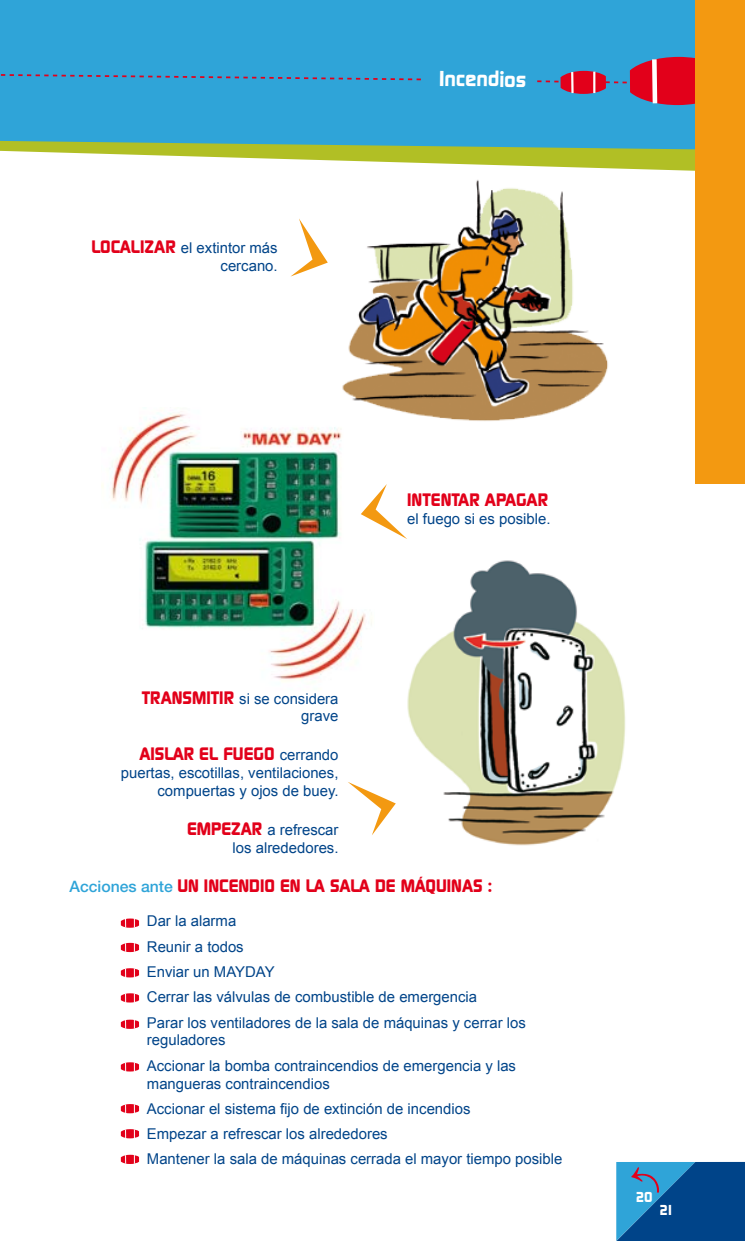
<style>
.page{position:relative;width:745px;height:1241px;background:#fff}
.page>*{position:absolute;margin:0;border:0;box-sizing:border-box;transform-origin:0 0}
.t1{font:700 21px "Digital";color:#fff}
.t2{font:700 17.5px "Digital";color:#e2001a}
.t3{font:14.88px/17.8px "Arial";color:#004489;text-align:right}
.t4{font:700 14px "Digital";color:#fff}
.s1{font-family:"Digital";font-weight:700;font-size:17.5px;color:#e2001a}
.s2{font-family:"Arial";font-weight:400;font-size:14.88px;color:#004489}
.s3{font-family:"Helvetica Neue LT Std";font-weight:500;font-size:15.75px;color:#2fa4d8}
</style>
<div class="page">
<svg style="left:0;top:150px;width:694px;height:21px"></svg>
<div style="left:0;top:0;width:694px;height:150px;background:#2fa4d8"></div>
<img style="left:407px;top:560px;width:219px;height:286px">
<img style="left:101px;top:413px;width:271px;height:269px">
<svg style="left:535px;top:55px;width:159px;height:53px;background:#7d668d"></svg>
<svg style="left:0;top:69px;width:422px;height:12px;background:#3c97ca"></svg>
<svg style="left:121px;top:918px;width:18px;height:9px"></svg>
<svg style="left:121px;top:942px;width:18px;height:9px"></svg>
<svg style="left:121px;top:968px;width:18px;height:9px"></svg>
<svg style="left:121px;top:993px;width:18px;height:9px"></svg>
<svg style="left:121px;top:1019px;width:18px;height:9px"></svg>
<svg style="left:121px;top:1062px;width:18px;height:9px"></svg>
<svg style="left:121px;top:1104px;width:18px;height:9px"></svg>
<svg style="left:121px;top:1129px;width:18px;height:9px"></svg>
<svg style="left:121px;top:1154px;width:18px;height:9px"></svg>
<svg style="left:360px;top:484px;width:47px;height:55px"></svg>
<svg style="left:348px;top:782px;width:47px;height:53px"></svg>
<img style="left:337px;top:180px;width:271px;height:245px">
<svg style="left:291px;top:218px;width:36px;height:58px"></svg>
<svg style="left:616px;top:1161px;width:128px;height:79px;background:#1563a1"></svg>
<div style="left:694px;top:0;width:50px;height:484px;background:#f39911"></div>
<p class="t3" style="left:91px;top:239px;width:188px"><span class="s1">LOCALIZAR</span> el extintor más cercano.</p>
<h1 class="t1" style="left:439px;top:66px;width:89px;rotate:1deg">INCENDIOS</h1>
<p class="t2" style="left:407px;top:490px;width:10px">INTENTA</p>
<p class="t2" style="left:469px;top:490px;width:80px">R APAGAR</p>
<p class="t3" style="left:407px;top:510px;width:145px">el fuego si es posible.</p>
<p class="t3" style="left:142px;top:689px;width:198px"><span class="s1">TRANSMITIR</span> si se considera grave</p>
<p class="t2" style="left:139px;top:743px;width:200px">AISLAR EL FUEGO <span class="s2">cerrando</span></p>
<p class="t3" style="left:121px;top:764px;width:219px">puertas, escotillas, ventilaciones, compuertas y ojos de buey.</p>
<p class="t3" style="left:187px;top:820px;width:153px"><span class="s1">EMPEZAR</span> a refrescar los alrededores.</p>
<p class="t2" style="left:69px;top:875px;width:424px"><span class="s3">Acciones ante</span> UN INCENDIO EN LA SALA DE MÁQUINAS :</p>
<p class="t3" style="left:147px;top:908px;width:380px;line-height:25.4px;text-align:left">Dar la alarma<br>Reunir a todos<br>Enviar un MAYDAY<br>Cerrar las válvulas de combustible de emergencia<br>Parar los ventiladores de la sala de máquinas y cerrar los</p>
<p class="t3" style="left:147px;top:1027px;width:370px;line-height:25.2px;text-align:left">reguladores<br>Accionar la bomba contraincendios de emergencia y las</p>
<p class="t3" style="left:147px;top:1070px;width:417px;line-height:25.2px;text-align:left">mangueras contraincendios<br>Accionar el sistema fijo de extinción de incendios<br>Empezar a refrescar los alrededores<br>Mantener la sala de máquinas cerrada el mayor tiempo posible</p>
<p class="t4" style="left:635px;top:1188px;width:19px">20</p>
<p class="t4" style="left:659px;top:1201px;width:16px">21</p>
</div>
